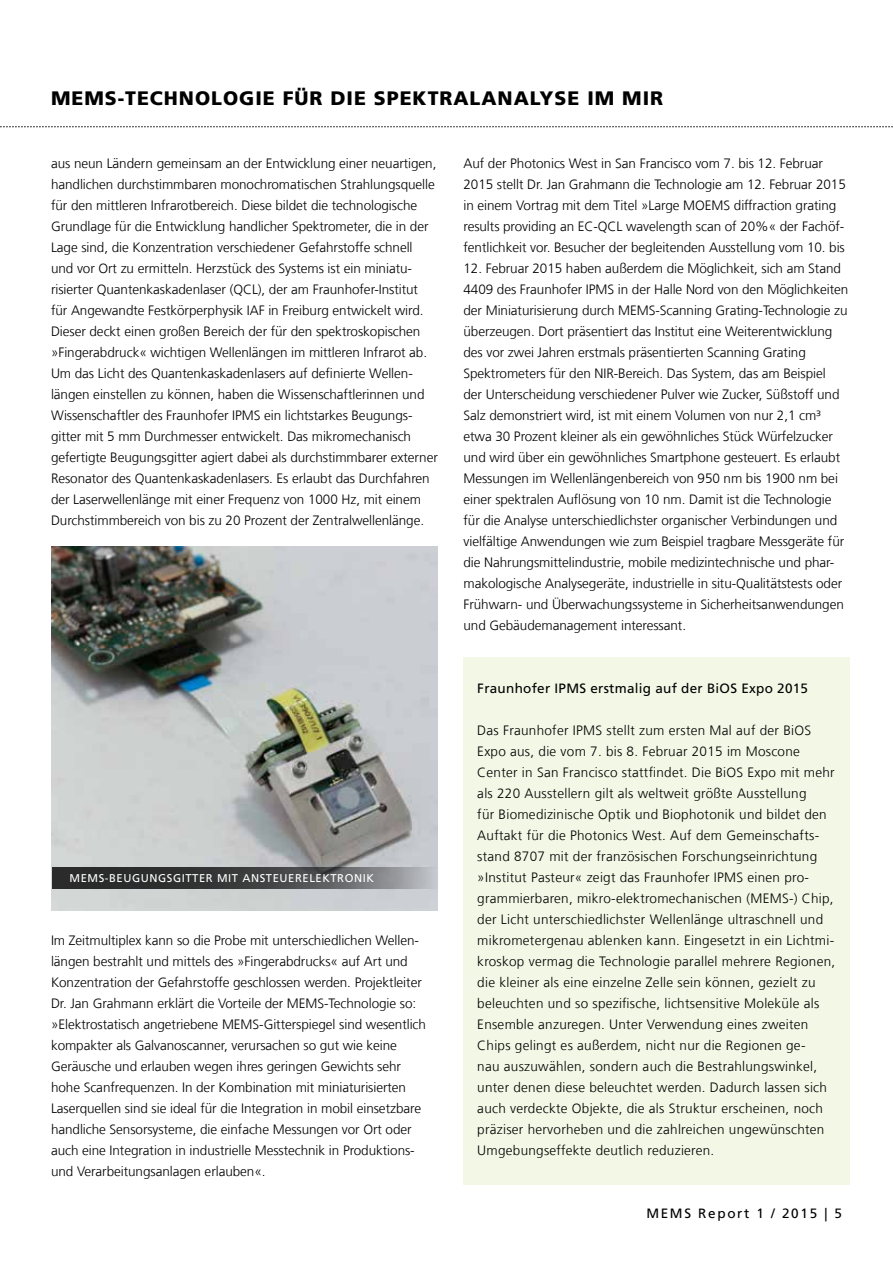
<style>
.page{position:relative;width:893px;height:1263px;background:#fff}
.page>*{position:absolute;margin:0;border:0;box-sizing:border-box;transform-origin:0 0}
.t1{font:900 19.5px "Frutiger LT Com";letter-spacing:.05em;color:#000}
.t2{font:300 13.5px/21px "Frutiger LT Com";letter-spacing:-.005em;color:#000}
.t3{font:300 13.5px/21px "Frutiger LT Com";letter-spacing:.02em;color:#000}
.t4{font:13.5px "Frutiger LT Com";letter-spacing:.02em;color:#000}
.t5{font:13.5px "Frutiger LT Com";letter-spacing:.125em;color:#000}
.t6{font:11.25px "Frutiger LT Com";letter-spacing:.05em;color:#fff}
</style>
<div class="page">
<svg style="left:0;top:126px;width:893px;height:1px"></svg>
<img style="left:51px;top:546px;width:387px;height:364px">
<div style="left:463px;top:657px;width:387px;height:527px;background:#f3f7e6"></div>
<svg style="left:52px;top:867px;width:386px;height:21px"></svg>
<h1 class="t1" style="left:51px;top:87px;width:612px">MEMS-TECHNOLOGIE FÜR DIE SPEKTRALANALYSE IM MIR</h1>
<p class="t2" style="left:51px;top:153px;width:388px">aus neun Ländern gemeinsam an der Entwicklung einer neuartigen, handlichen durchstimmbaren monochromatischen Strahlungsquelle für den mittleren Infrarotbereich. Diese bildet die technologische Grundlage für die Entwicklung handlicher Spektrometer, die in der Lage sind, die Konzentration verschiedener Gefahrstoffe schnell und vor Ort zu ermitteln. Herzstück des Systems ist ein miniatu&shy;risierter Quantenkaskadenlaser (QCL), der am Fraunhofer-Institut<br>für Angewandte Festkörperphysik IAF in Freiburg entwickelt wird.<br>Dieser deckt einen großen Bereich der für den spektroskopischen »Fingerabdruck« wichtigen Wellenlängen im mittleren Infrarot ab.<br>Um das Licht des Quantenkaskadenlasers auf definierte Wellen&shy;längen einstellen zu können, haben die Wissenschaftlerinnen und Wissenschaftler des Fraunhofer IPMS ein lichtstarkes Beugungs&shy;gitter mit 5 mm Durchmesser entwickelt. Das mikromechanisch gefertigte Beugungsgitter agiert dabei als durchstimmbarer externer Resonator des Quantenkaskadenlasers. Es erlaubt das Durchfahren der Laserwellenlänge mit einer Frequenz von 1000 Hz, mit einem Durchstimmbereich von bis zu 20 Prozent der Zentralwellenlänge.</p>
<p class="t6" style="left:70px;top:872px;width:56px">MEMS-Beugungsgitter</p>
<p class="t6" style="left:217px;top:872px;width:8px">mit</p>
<p class="t6" style="left:242px;top:872px;width:9px">Ansteuerelektronik</p>
<p class="t2" style="left:51px;top:930px;width:377px">Im Zeitmultiplex kann so die Probe mit unterschiedlichen Wellen&shy;längen bestrahlt und mittels des »Fingerabdrucks« auf Art und Konzentration der Gefahrstoffe geschlossen werden. Projektleiter Dr. Jan Grahmann erklärt die Vorteile der MEMS-Technologie so: »Elektrostatisch angetriebene MEMS-Gitterspiegel sind wesentlich kompakter als Galvanoscanner, verursachen so gut wie keine Geräusche und erlauben wegen ihres geringen Gewichts sehr hohe Scanfrequenzen. In der Kombination mit miniaturisierten Laserquellen sind sie ideal für die Integration in mobil einsetzbare handliche Sensorsysteme, die einfache Messungen vor Ort oder auch eine Integration in industrielle Messtechnik in Produktions&shy;und Verarbeitungsanlagen erlauben«.</p>
<p class="t2" style="left:463px;top:153px;width:384px">Auf der Photonics West in San Francisco vom 7. bis 12. Februar 2015 stellt Dr. Jan Grahmann die Technologie am 12. Februar 2015 in einem Vortrag mit dem Titel »Large MOEMS diffraction grating results providing an EC-QCL wavelength scan of 20%« der Fachöf&shy;fentlichkeit vor. Besucher der begleitenden Ausstellung vom 10. bis</p>
<p class="t2" style="left:463px;top:258px;width:386px">12. Februar 2015 haben außerdem die Möglichkeit, sich am Stand 4409 des Fraunhofer IPMS in der Halle Nord von den Möglichkeiten der Miniaturisierung durch MEMS-Scanning Grating-Technologie zu überzeugen. Dort präsentiert das Institut eine Weiterentwicklung des vor zwei Jahren erstmals präsentierten Scanning Grating Spektrometers für den NIR-Bereich. Das System, das am Beispiel<br>der Unterscheidung verschiedener Pulver wie Zucker, Süßstoff und Salz demonstriert wird, ist mit einem Volumen von nur 2,1 cm³ etwa 30 Prozent kleiner als ein gewöhnliches Stück Würfelzucker und wird über ein gewöhnliches Smartphone gesteuert. Es erlaubt Messungen im Wellenlängenbereich von 950 nm bis 1900 nm bei einer spektralen Auflösung von 10 nm. Damit ist die Technologie für die Analyse unterschiedlichster organischer Verbindungen und vielfältige Anwendungen wie zum Beispiel tragbare Messgeräte für die Nahrungsmittelindustrie, mobile medizintechnische und phar&shy;makologische Analysegeräte, industrielle in situ-Qualitätstests oder Frühwarn- und Überwachungssysteme in Sicherheitsanwendungen und Gebäudemanagement interessant.</p>
<p class="t4" style="left:477px;top:680px;width:332px">Fraunhofer IPMS erstmalig auf der BiOS Expo 2015</p>
<p class="t3" style="left:477px;top:720px;width:359px">Das Fraunhofer IPMS stellt zum ersten Mal auf der BiOS Expo aus, die vom 7. bis 8. Februar 2015 im Moscone Center in San Francisco stattfindet. Die BiOS Expo mit mehr als 220 Ausstellern gilt als weltweit größte Ausstellung<br>für Biomedizinische Optik und Biophotonik und bildet den Auftakt für die Photonics West. Auf dem Gemeinschafts&shy;stand 8707 mit der französischen Forschungseinrichtung »Institut Pasteur« zeigt das Fraunhofer IPMS einen pro&shy;grammierbaren, mikro-elektromechanischen (MEMS-) Chip, der Licht unterschiedlichster Wellenlänge ultraschnell und mikrometergenau ablenken kann. Eingesetzt in ein Lichtmi&shy;kroskop vermag die Technologie parallel mehrere Regionen, die kleiner als eine einzelne Zelle sein können, gezielt zu beleuchten und so spezifische, lichtsensitive Moleküle als Ensemble anzuregen. Unter Verwendung eines zweiten Chips gelingt es außerdem, nicht nur die Regionen ge-<br>nau auszuwählen, sondern auch die Bestrahlungswinkel, unter denen diese beleuchtet werden. Dadurch lassen sich auch verdeckte Objekte, die als Struktur erscheinen, noch präziser hervorheben und die zahlreichen ungewünschten Umgebungseffekte deutlich reduzieren.</p>
<p class="t5" style="left:646px;top:1205px;width:197px">MEMS Report 1 / 2015 | 5</p>
</div>
